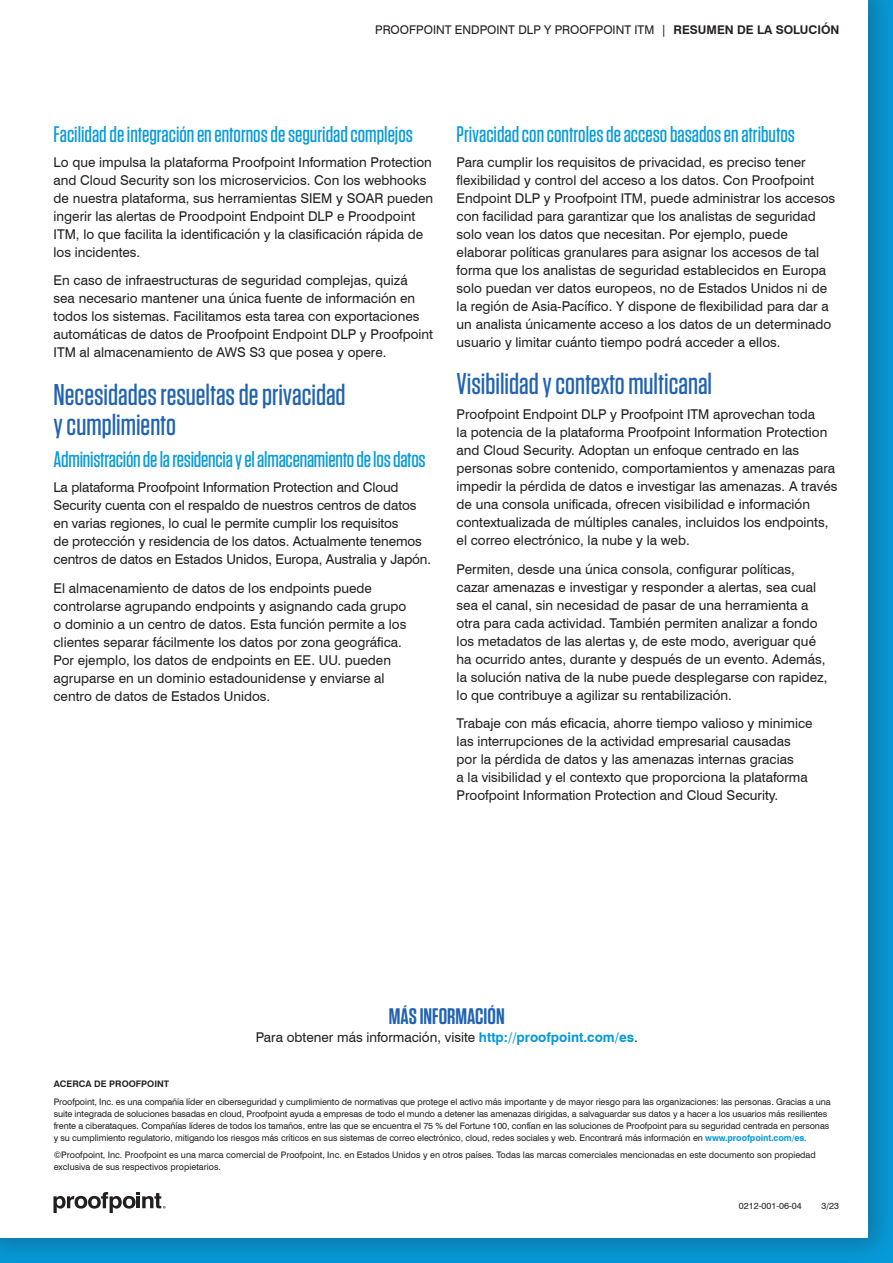
<style>
.page{position:relative;width:893px;height:1263px;background:#fff}
.page>*{position:absolute;margin:0;border:0;box-sizing:border-box;transform-origin:0 0}
.t1{font:500 30px/30px "Tungsten";color:#2163b0}
.t2{font:500 22.5px "Tungsten";color:#069ad9}
.t3{font:600 22.5px "Tungsten";color:#2163b0}
.t4{font:13.5px/18px "Swiss 721 BT";color:#231f20}
.t5{font:12px "Swiss 721 BT";color:#231f20}
.t6{font:9px/12px "Swiss 721 BT";letter-spacing:-.01em;color:#231f20}
.t7{font:700 9px "Swiss 721 BT";color:#231f20}
.s1{font-weight:700}
.s2{font-weight:700;color:#069ad9}
</style>
<div class="page">
<div style="left:0;top:0;width:893px;height:1263px;background:#231f20;opacity:.3"></div>
<div style="left:0;top:0;width:868px;height:1237px;background:#fff"></div>
<svg style="left:53px;top:1192px;width:113px;height:21px"></svg>
<p class="t5" style="left:375px;top:22px;width:466px">PROOFPOINT ENDPOINT DLP Y PROOFPOINT ITM | <span class="s1">RESUMEN DE LA SOLUCIÓN</span></p>
<h2 class="t2" style="left:54px;top:122px;width:361px">Facilidad de integración en entornos de seguridad complejos</h2>
<p class="t4" style="left:54px;top:153px;width:381px">Lo que impulsa la plataforma Proofpoint Information Protection and Cloud Security son los microservicios. Con los webhooks de nuestra plataforma, sus herramientas SIEM y SOAR pueden ingerir las alertas de Proodpoint Endpoint DLP e Proodpoint ITM, lo que facilita la identificación y la clasificación rápida de los incidentes.</p>
<p class="t4" style="left:54px;top:271px;width:381px">En caso de infraestructuras de seguridad complejas, quizá<br>sea necesario mantener una única fuente de información en todos los sistemas. Facilitamos esta tarea con exportaciones automáticas de datos de Proofpoint Endpoint DLP y Proofpoint ITM al almacenamiento de AWS S3 que posea y opere.</p>
<h1 class="t1" style="left:54px;top:380px;width:294px">Necesidades resueltas de privacidad y cumplimiento</h1>
<h2 class="t2" style="left:54px;top:447px;width:374px">Administración de la residencia y el almacenamiento de los datos</h2>
<p class="t4" style="left:54px;top:478px;width:379px">La plataforma Proofpoint Information Protection and Cloud Security cuenta con el respaldo de nuestros centros de datos en varias regiones, lo cual le permite cumplir los requisitos<br>de protección y residencia de los datos. Actualmente tenemos centros de datos en Estados Unidos, Europa, Australia y Japón.</p>
<p class="t4" style="left:54px;top:579px;width:354px">El almacenamiento de datos de los endpoints puede controlarse agrupando endpoints y asignando cada grupo o dominio a un centro de datos. Esta función permite a los clientes separar fácilmente los datos por zona geográfica.<br>Por ejemplo, los datos de endpoints en EE. UU. pueden agruparse en un dominio estadounidense y enviarse al centro de datos de Estados Unidos.</p>
<h2 class="t2" style="left:457px;top:122px;width:340px">Privacidad con controles de acceso basados en atributos</h2>
<p class="t4" style="left:457px;top:153px;width:380px">Para cumplir los requisitos de privacidad, es preciso tener flexibilidad y control del acceso a los datos. Con Proofpoint Endpoint DLP y Proofpoint ITM, puede administrar los accesos con facilidad para garantizar que los analistas de seguridad solo vean los datos que necesitan. Por ejemplo, puede elaborar políticas granulares para asignar los accesos de tal forma que los analistas de seguridad establecidos en Europa solo puedan ver datos europeos, no de Estados Unidos ni de la región de Asia-Pacífico. Y dispone de flexibilidad para dar a un analista únicamente acceso a los datos de un determinado usuario y limitar cuánto tiempo podrá acceder a ellos.</p>
<h1 class="t1" style="left:457px;top:369px;width:257px">Visibilidad y contexto multicanal</h1>
<p class="t4" style="left:457px;top:405px;width:382px">Proofpoint Endpoint DLP y Proofpoint ITM aprovechan toda<br>la potencia de la plataforma Proofpoint Information Protection and Cloud Security. Adoptan un enfoque centrado en las personas sobre contenido, comportamientos y amenazas para impedir la pérdida de datos e investigar las amenazas. A través de una consola unificada, ofrecen visibilidad e información contextualizada de múltiples canales, incluidos los endpoints, el correo electrónico, la nube y la web.</p>
<p class="t4" style="left:457px;top:560px;width:372px">Permiten, desde una única consola, configurar políticas, cazar amenazas e investigar y responder a alertas, sea cual sea el canal, sin necesidad de pasar de una herramienta a otra para cada actividad. También permiten analizar a fondo los metadatos de las alertas y, de este modo, averiguar qué ha ocurrido antes, durante y después de un evento. Además, la solución nativa de la nube puede desplegarse con rapidez, lo que contribuye a agilizar su rentabilización.</p>
<p class="t4" style="left:457px;top:714px;width:357px">Trabaje con más eficacia, ahorre tiempo valioso y minimice las interrupciones de la actividad empresarial causadas por la pérdida de datos y las amenazas internas gracias<br>a la visibilidad y el contexto que proporciona la plataforma Proofpoint Information Protection and Cloud Security.</p>
<h2 class="t3" style="left:389px;top:1004px;width:117px">MÁS INFORMACIÓN</h2>
<p class="t4" style="left:256px;top:1028px;width:383px">Para obtener más información, visite <span class="s2">http://proofpoint.com/es</span>.</p>
<p class="t7" style="left:54px;top:1079px;width:117px">ACERCA DE PROOFPOINT</p>
<p class="t6" style="left:54px;top:1095px;width:779px">Proofpoint, Inc. es una compañía líder en ciberseguridad y cumplimiento de normativas que protege el activo más importante y de mayor riesgo para las organizaciones: las personas. Gracias a una suite integrada de soluciones basadas en cloud, Proofpoint ayuda a empresas de todo el mundo a detener las amenazas dirigidas, a salvaguardar sus datos y a hacer a los usuarios más resilientes frente a ciberataques. Compañías líderes de todos los tamaños, entre las que se encuentra el 75 % del Fortune 100, confían en las soluciones de Proofpoint para su seguridad centrada en personas y su cumplimiento regulatorio, mitigando los riesgos más críticos en sus sistemas de correo electrónico, cloud, redes sociales y web. Encontrará más información en <span class="s2">www.proofpoint.com/es</span>.</p>
<p class="t6" style="left:54px;top:1149px;width:764px">©Proofpoint, Inc. Proofpoint es una marca comercial de Proofpoint, Inc. en Estados Unidos y en otros países. Todas las marcas comerciales mencionadas en este documento son propiedad exclusiva de sus respectivos propietarios.</p>
<p class="t6" style="left:739px;top:1199px;width:64px">0212-001-06-04</p>
<p class="t6" style="left:821px;top:1199px;width:19px">3/23</p>
</div>
